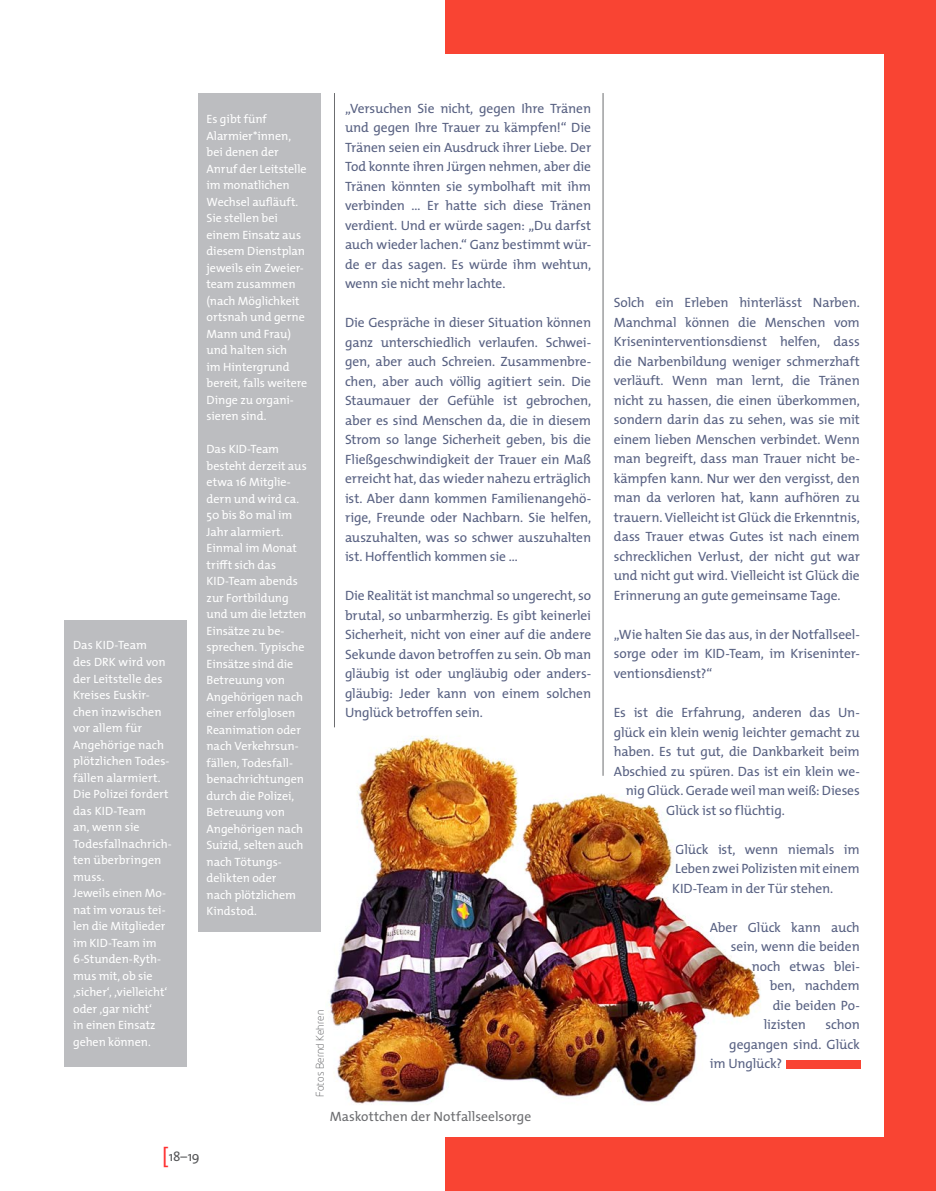
<style>
.page{position:relative;width:936px;height:1191px;background:#fff}
.page>*{position:absolute;margin:0;border:0;box-sizing:border-box;transform-origin:0 0}
.Interview_Fragen{font:13.5px/19.5px "The Mix";letter-spacing:-.01em;color:#586182;text-align:justify}
.Interview_Fragen-2{font:13.5px "The Mix";color:#6c6d70}
.t1{font:13.5px "The Mix";color:#57585a}
.body_mE{font:12px/16.5px "The Mix";letter-spacing:-.005em;color:#fff}
.Interview_Fragen-3{font:300 10.5px "Neo Tech Pro";letter-spacing:.02em;color:#57585a}
.s1{font-size:21px;color:#ff2f2f}
</style>
<div class="page">
<div style="left:445px;top:0;width:490px;height:1191px;background:#f94433"></div>
<div style="left:429px;top:54px;width:454px;height:1083px;background:#fff"></div>
<hr style="left:334px;top:93px;width:1px;height:634px;background:#6c6d70">
<hr style="left:602px;top:93px;width:1px;height:683px;background:#6c6d70">
<img style="left:329px;top:726px;width:432px;height:378px">
<div style="left:198px;top:93px;width:123px;height:838px;background:#bcbdc0"></div>
<div style="left:65px;top:620px;width:122px;height:446px;background:#bcbdc0"></div>
<div style="left:786px;top:1060px;width:75px;height:8px;background:#f94433"></div>
<p class="body_mE" style="left:73px;top:637px;width:100px">Das KID-Team<br>des DRK wird von der Leitstelle des<br>Kreises Euskir&shy;chen inzwischen vor allem für<br>Angehörige nach plötzlichen Todes&shy;fällen alarmiert.<br>Die Polizei fordert das KID-Team<br>an, wenn sie<br>Todesfallnachrich&shy;ten überbringen muss.</p>
<p class="body_mE" style="left:73px;top:884px;width:96px">Jeweils einen Mo&shy;nat im voraus tei&shy;len die Mitglieder im KID-Team im<br>6-Stunden-Ryth&shy;mus mit, ob sie ‚sicher‘, ‚vielleicht‘ oder ‚gar nicht‘<br>in einen Einsatz gehen können.</p>
<p class="body_mE" style="left:206px;top:110px;width:102px">Es gibt fünf<br>Alarmier*innen, bei denen der<br>Anruf der Leitstelle im monatlichen<br>Wechsel aufläuft.<br>Sie stellen bei einem Einsatz aus diesem Dienstplan jeweils ein Zweier&shy;team zusammen (nach Möglichkeit ortsnah und gerne<br>Mann und Frau) und halten sich<br>im Hintergrund bereit, falls weitere<br>Dinge zu organi&shy;sieren sind.</p>
<p class="body_mE" style="left:206px;top:440px;width:102px">Das KID-Team besteht derzeit aus etwa 16 Mitglie&shy;dern und wird ca.<br>50 bis 80 mal im<br>Jahr alarmiert.<br>Einmal im Monat trifft sich das<br>KID-Team abends zur Fortbildung und um die letzten<br>Einsätze zu be&shy;sprechen. Typische<br>Einsätze sind die<br>Betreuung von<br>Angehörigen nach einer erfolglosen<br>Reanimation oder nach Verkehrsun&shy;fällen, Todesfall&shy;benachrichtungen durch die Polizei,<br>Betreuung von<br>Angehörigen nach<br>Suizid, selten auch nach Tötungs&shy;delikten oder<br>nach plötzlichem<br>Kindstod.</p>
<p class="t1" style="left:162px;top:1144px;width:39px"><span class="s1">[</span>18–19</p>
<p class="Interview_Fragen" style="left:345px;top:98px;width:248px">„Versuchen Sie nicht, gegen Ihre Tränen und gegen Ihre Trauer zu kämpfen!“ Die Tränen seien ein Ausdruck ihrer Liebe. Der Tod konnte ihren Jürgen nehmen, aber die Tränen könnten sie symbolhaft mit ihm verbinden … Er hatte sich diese Tränen verdient. Und er würde sagen: „Du darfst auch wieder lachen.“ Ganz bestimmt wür&shy;de er das sagen. Es würde ihm wehtun, wenn sie nicht mehr lachte.</p>
<p class="Interview_Fragen" style="left:345px;top:312px;width:248px">Die Gespräche in dieser Situation können ganz unterschiedlich verlaufen. Schwei&shy;gen, aber auch Schreien. Zusammenbre&shy;chen, aber auch völlig agitiert sein. Die Staumauer der Gefühle ist gebrochen, aber es sind Menschen da, die in diesem Strom so lange Sicherheit geben, bis die Fließgeschwindigkeit der Trauer ein Maß erreicht hat, das wieder nahezu erträglich ist. Aber dann kommen Familienangehö&shy;rige, Freunde oder Nachbarn. Sie helfen, auszuhalten, was so schwer auszuhalten ist. Hoffentlich kommen sie …</p>
<p class="Interview_Fragen" style="left:345px;top:585px;width:248px">Die Realität ist manchmal so ungerecht, so brutal, so unbarmherzig. Es gibt keinerlei Sicherheit, nicht von einer auf die andere Sekunde davon betroffen zu sein. Ob man gläubig ist oder ungläubig oder anders&shy;gläubig: Jeder kann von einem solchen Unglück betroffen sein.</p>
<p class="Interview_Fragen-3" style="left:313px;top:1097px;width:89px;rotate:-90deg">Fotos Bernd Kehren</p>
<p class="Interview_Fragen-2" style="left:330px;top:1105px;width:203px">Maskottchen der Notfallseelsorge</p>
<p class="Interview_Fragen" style="left:613px;top:293px;width:247px">Solch ein Erleben hinterlässt Narben.<br>Manchmal können die Menschen vom Kriseninterventionsdienst helfen, dass die Narbenbildung weniger schmerzhaft verläuft. Wenn man lernt, die Tränen nicht zu hassen, die einen überkommen, sondern darin das zu sehen, was sie mit einem lieben Menschen verbindet. Wenn man begreift, dass man Trauer nicht be&shy;kämpfen kann. Nur wer den vergisst, den man da verloren hat, kann aufhören zu trauern. Vielleicht ist Glück die Erkenntnis, dass Trauer etwas Gutes ist nach einem schrecklichen Verlust, der nicht gut war und nicht gut wird. Vielleicht ist Glück die Erinnerung an gute gemeinsame Tage.</p>
<p class="Interview_Fragen" style="left:613px;top:624px;width:247px">„Wie halten Sie das aus, in der Notfallseel&shy;sorge oder im KID-Team, im Kriseninter&shy;ventionsdienst?“</p>
<p class="Interview_Fragen" style="left:613px;top:702px;width:247px">Es ist die Erfahrung, anderen das Un-</p>
<p class="Interview_Fragen" style="left:613px;top:722px;width:247px">glück ein klein wenig leichter gemacht zu</p>
<p class="Interview_Fragen" style="left:613px;top:741px;width:247px">haben. Es tut gut, die Dankbarkeit beim</p>
<p class="Interview_Fragen" style="left:613px;top:761px;width:247px">Abschied zu spüren. Das ist ein klein we-</p>
<p class="Interview_Fragen" style="left:625px;top:780px;width:235px">nig Glück. Gerade weil man weiß: Dieses</p>
<p class="Interview_Fragen" style="left:666px;top:799px;width:120px">Glück ist so flüchtig.</p>
<p class="Interview_Fragen" style="left:672px;top:838px;width:189px">Glück ist, wenn niemals im Leben zwei Polizisten mit einem KID-Team in der Tür stehen.</p>
<p class="Interview_Fragen" style="left:709px;top:916px;width:151px">Aber Glück kann auch</p>
<p class="Interview_Fragen" style="left:730px;top:936px;width:130px">sein, wenn die beiden</p>
<p class="Interview_Fragen" style="left:751px;top:955px;width:109px">noch etwas blei-</p>
<p class="Interview_Fragen" style="left:769px;top:975px;width:92px">ben, nachdem</p>
<p class="Interview_Fragen" style="left:772px;top:994px;width:88px">die beiden Po-</p>
<p class="Interview_Fragen" style="left:763px;top:1014px;width:44px">lizisten</p>
<p class="Interview_Fragen" style="left:825px;top:1014px;width:36px">schon</p>
<p class="Interview_Fragen" style="left:729px;top:1033px;width:132px">gegangen sind. Glück</p>
<p class="Interview_Fragen" style="left:709px;top:1053px;width:74px">im Unglück?</p>
</div>
